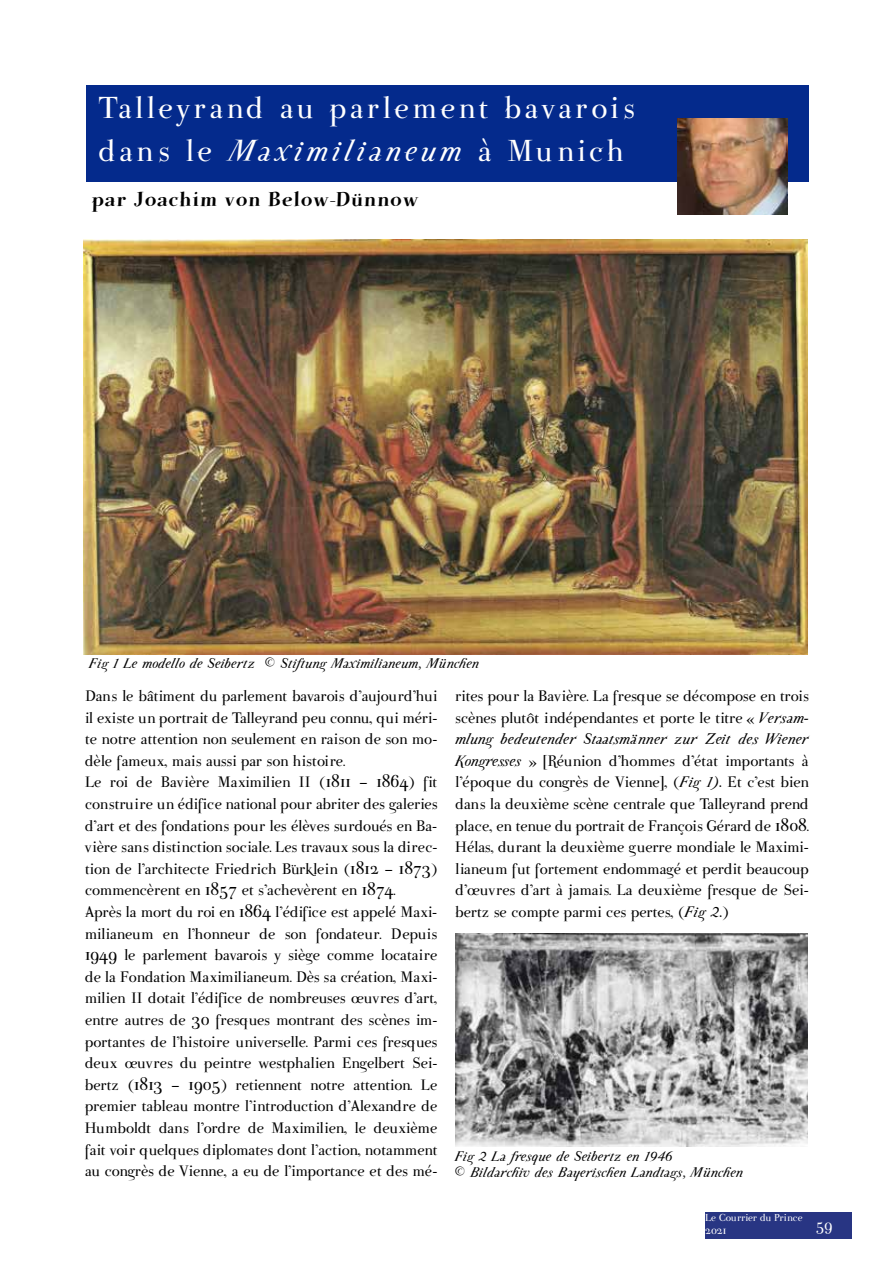
<style>
.page{position:relative;width:893px;height:1263px;background:#fff}
.page>*{position:absolute;margin:0;border:0;box-sizing:border-box;transform-origin:0 0}
.t1{font:36px/43.2px "Parma Petit";letter-spacing:.1em;color:#fff}
.t2{font:24px "Parma Petit Heavy Swinging";letter-spacing:.01em;color:#000}
.t3{font:18px/21.6px "Parma Petit";color:#000}
.t4{font:italic 16.5px/16.5px "Parma Petit";color:#000}
.t5{font:16.5px "Parma Petit";color:#fff}
.t6{font:12px/12.9px "Parma Petit";color:#fff}
.s1{font-style:italic}
</style>
<div class="page">
<div style="left:808px;top:1212px;width:44px;height:27px;background:#283583"></div>
<div style="left:705px;top:1212px;width:103px;height:27px;background:#283583"></div>
<div style="left:86px;top:85px;width:723px;height:96px;background:#042a8c"></div>
<img style="left:455px;top:933px;width:353px;height:214px">
<img style="left:83px;top:240px;width:724px;height:415px">
<img style="left:677px;top:119px;width:111px;height:96px">
<h1 class="t1" style="left:99px;top:86px;width:537px">Talleyrand au parlement bavarois dans le <span class="s1">Maximilianeum</span> à Munich</h1>
<h2 class="t2" style="left:91px;top:186px;width:351px">par Joachim von Below-Dünnow (</h2>
<p class="t4" style="left:89px;top:656px;width:391px">Fig 1 Le modello de Seibertz © Stiftung Maximilianeum, München</p>
<p class="t3" style="left:85px;top:685px;width:354px">Dans le bâtiment du parlement bavarois d’aujourd’hui il existe un portrait de Talleyrand peu connu, qui méri&shy;te notre attention non seulement en raison de son mo&shy;dèle fameux, mais aussi par son histoire.<br>Le roi de Bavière Maximilien II (1811 – 1864) fit construire un édifice national pour abriter des galeries d’art et des fondations pour les élèves surdoués en Ba&shy;vière sans distinction sociale. Les travaux sous la direc&shy;tion de l’architecte Friedrich Bürklein (1812 – 1873) commencèrent en 1857 et s’achevèrent en 1874.<br>Après la mort du roi en 1864 l’édifice est appelé Maxi&shy;milianeum en l’honneur de son fondateur. Depuis 1949 le parlement bavarois y siège comme locataire de la Fondation Maximilianeum. Dès sa création, Maxi&shy;milien II dotait l’édifice de nombreuses œuvres d’art, entre autres de 30 fresques montrant des scènes im&shy;portantes de l’histoire universelle. Parmi ces fresques deux œuvres du peintre westphalien Engelbert Sei&shy;bertz (1813 – 1905) retiennent notre attention. Le premier tableau montre l’introduction d’Alexandre de Humboldt dans l’ordre de Maximilien, le deuxième fait voir quelques diplomates dont l’action, notamment au congrès de Vienne, a eu de l’importance et des mé-</p>
<p class="t3" style="left:455px;top:685px;width:355px;text-align:justify">rites pour la Bavière. La fresque se décompose en trois scènes plutôt indépendantes et porte le titre « <span class="s1">Versam&shy;mlung bedeutender Staatsmänner zur Zeit des Wiener Kongresses</span> » [Réunion d’hommes d’état importants à l’époque du congrès de Vienne], (<span class="s1">Fig 1).</span> Et c’est bien dans la deuxième scène centrale que Talleyrand prend place, en tenue du portrait de François Gérard de 1808.<br>Hélas, durant la deuxième guerre mondiale le Maximi&shy;lianeum fut fortement endommagé et perdit beaucoup d’œuvres d’art à jamais. La deuxième fresque de Sei&shy;bertz se compte parmi ces pertes, (<span class="s1">Fig 2.</span>)</p>
<p class="t4" style="left:455px;top:1148px;width:290px">Fig 2 La fresque de Seibertz en 1946<br>© Bildarchiv des Bayerischen Landtags, München</p>
<p class="t6" style="left:705px;top:1211px;width:99px">Le Courrier du Prince<br>2021</p>
<p class="t5" style="left:816px;top:1216px;width:18px">59</p>
</div>
